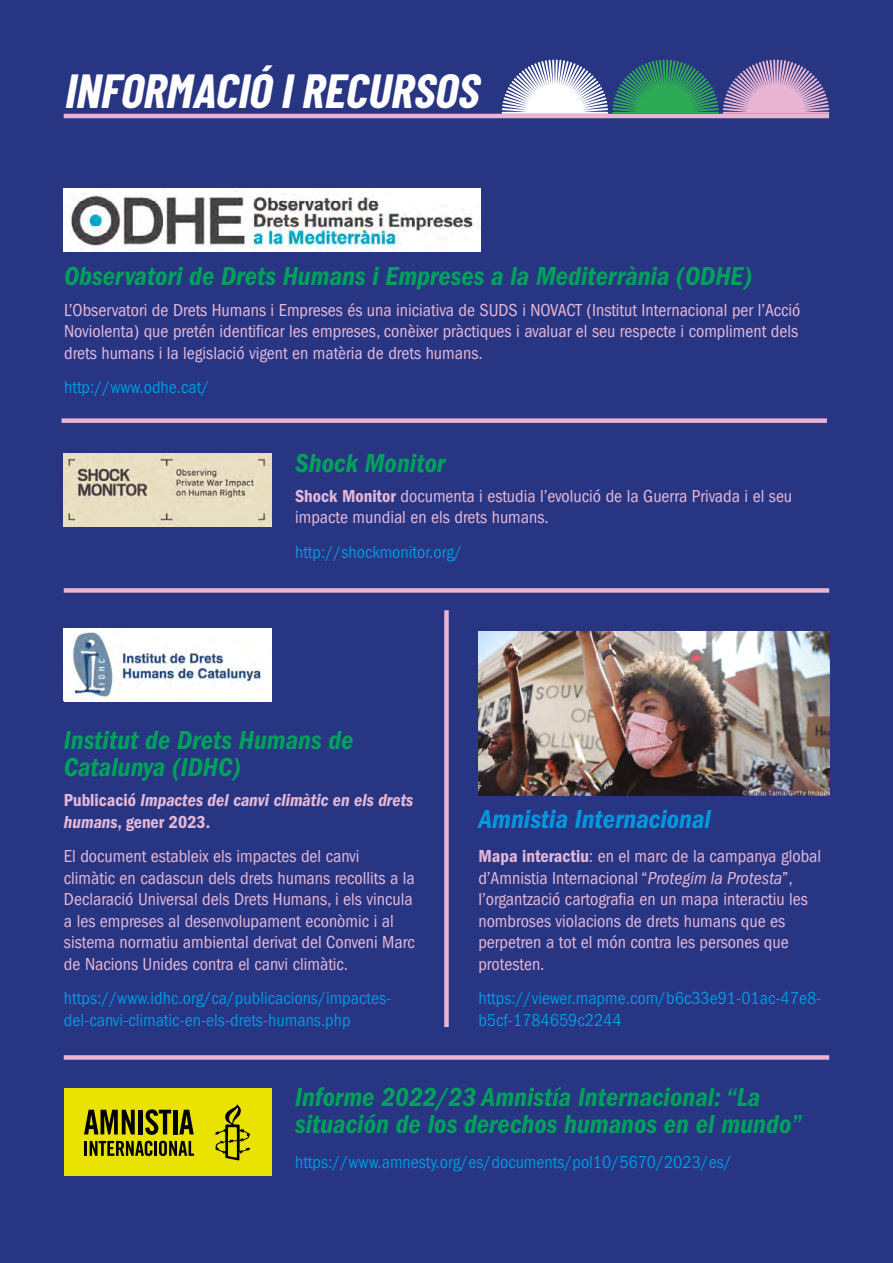
<style>
.page{position:relative;width:893px;height:1263px;background:#283583}
.page>*{position:absolute;margin:0;border:0;box-sizing:border-box;transform-origin:0 0}
.t1{font:italic 700 48px "Barlow Condensed";color:#fff}
.Texto_independiente{font:27px/27px "ITC Franklin Gothic Std Dm Cd It";color:#009f5c}
.t2{font:27px "ITC Franklin Gothic Std Dm Cd It";color:#0097dd}
.t3{font:condensed 18px/21.6px "ITC Franklin Gothic Std";color:#e6b8d7}
.t4{font:condensed 18px/21.6px "ITC Franklin Gothic Std";color:#0097dd}
.t5{font:18px/21.6px "ITC Franklin Gothic Std Dm Cd It";color:#e6b8d7}
.s1{font-family:"ITC Franklin Gothic Std Dm Cd";font-stretch:normal}
.s2{font-family:"ITC Franklin Gothic Std Dm Cd"}
.s3{font-style:italic}
</style>
<div class="page">
<hr style="left:64px;top:114px;width:765px;height:4px;background:#e9b5d2">
<svg style="left:502px;top:60px;width:327px;height:54px"></svg>
<div style="left:62px;top:418px;width:765px;height:5px;background:#e9b5d2"></div>
<div style="left:64px;top:588px;width:765px;height:5px;background:#e9b5d2"></div>
<div style="left:444px;top:610px;width:5px;height:417px;background:#e9b5d2"></div>
<div style="left:64px;top:1055px;width:765px;height:5px;background:#e9b5d2"></div>
<img style="left:64px;top:453px;width:208px;height:73px">
<img style="left:478px;top:631px;width:351px;height:164px">
<img style="left:64px;top:628px;width:208px;height:72px">
<img style="left:64px;top:189px;width:417px;height:63px">
<div style="left:64px;top:1088px;width:208px;height:88px;background:#eae200"></div>
<svg style="left:215px;top:1104px;width:35px;height:56px"></svg>
<svg style="left:84px;top:1109px;width:110px;height:47px"></svg>
<p class="t1" style="left:64px;top:60px;width:426px">INFORMACIÓ IRECURSOS</p>
<p class="Texto_independiente" style="left:64px;top:263px;width:689px">Observatori de Drets Humans i Empreses a la Mediterrània (ODHE)</p>
<p class="t3" style="left:64px;top:299px;width:738px">L’Observatori de Drets Humans i Empreses és una iniciativa de SUDS i NOVACT (Institut Internacional per l’Acció<br>Noviolenta) que pretén identificar les empreses, conèixer pràctiques i avaluar el seu respecte i compliment dels drets humans i la legislació vigent en matèria de drets humans.</p>
<p class="t4" style="left:64px;top:376px;width:147px">http://www.odhe.cat/</p>
<p class="Texto_independiente" style="left:295px;top:449px;width:152px">Shock Monitor</p>
<p class="t3" style="left:295px;top:485px;width:499px"><span class="s1">Shock Monitor</span> documenta i estudia l’evolució de la Guerra Privada i el seu impacte mundial en els drets humans.</p>
<p class="t4" style="left:295px;top:541px;width:168px">http://shockmonitor.org/</p>
<p class="Texto_independiente" style="left:64px;top:727px;width:291px">Institut de Drets Humans de<br>Catalunya (IDHC)</p>
<p class="t5" style="left:64px;top:789px;width:351px"><span class="s2">Publicació</span> Impactes del canvi climàtic en els drets humans<span class="s2">, gener 2023.</span></p>
<p class="t3" style="left:64px;top:845px;width:352px">El document estableix els impactes del canvi climàtic en cadascun dels drets humans recollits a la Declaració Universal dels Drets Humans, i els vincula a les empreses al desenvolupament econòmic i al sistema normatiu ambiental derivat del Conveni Marc de Nacions Unides contra el canvi climàtic.</p>
<p class="t4" style="left:64px;top:988px;width:329px">https://www.idhc.org/ca/publicacions/impactes&shy;del-canvi-climatic-en-els-drets-humans.php</p>
<p class="t2" style="left:478px;top:803px;width:234px">Amnistia Internacional</p>
<p class="t3" style="left:478px;top:845px;width:344px"><span class="s1">Mapa interactiu</span>: en el marc de la campanya global d’Amnistia Internacional “<span class="s3">Protegim la Protesta</span>”, l’organtzació cartografia en un mapa interactiu les nombroses violacions de drets humans que es perpetren a tot el món contra les persones que protesten.</p>
<p class="t4" style="left:478px;top:988px;width:345px">https://viewer.mapme.com/b6c33e91-01ac-47e8- b5cf-1784659c2244</p>
<p class="Texto_independiente" style="left:295px;top:1084px;width:508px">Informe 2022/23 Amnistía Internacional: “La situación de los derechos humanos en el mundo”</p>
<p class="t4" style="left:295px;top:1151px;width:438px">https://www.amnesty.org/es/documents/pol10/5670/2023/es/</p>
</div>
